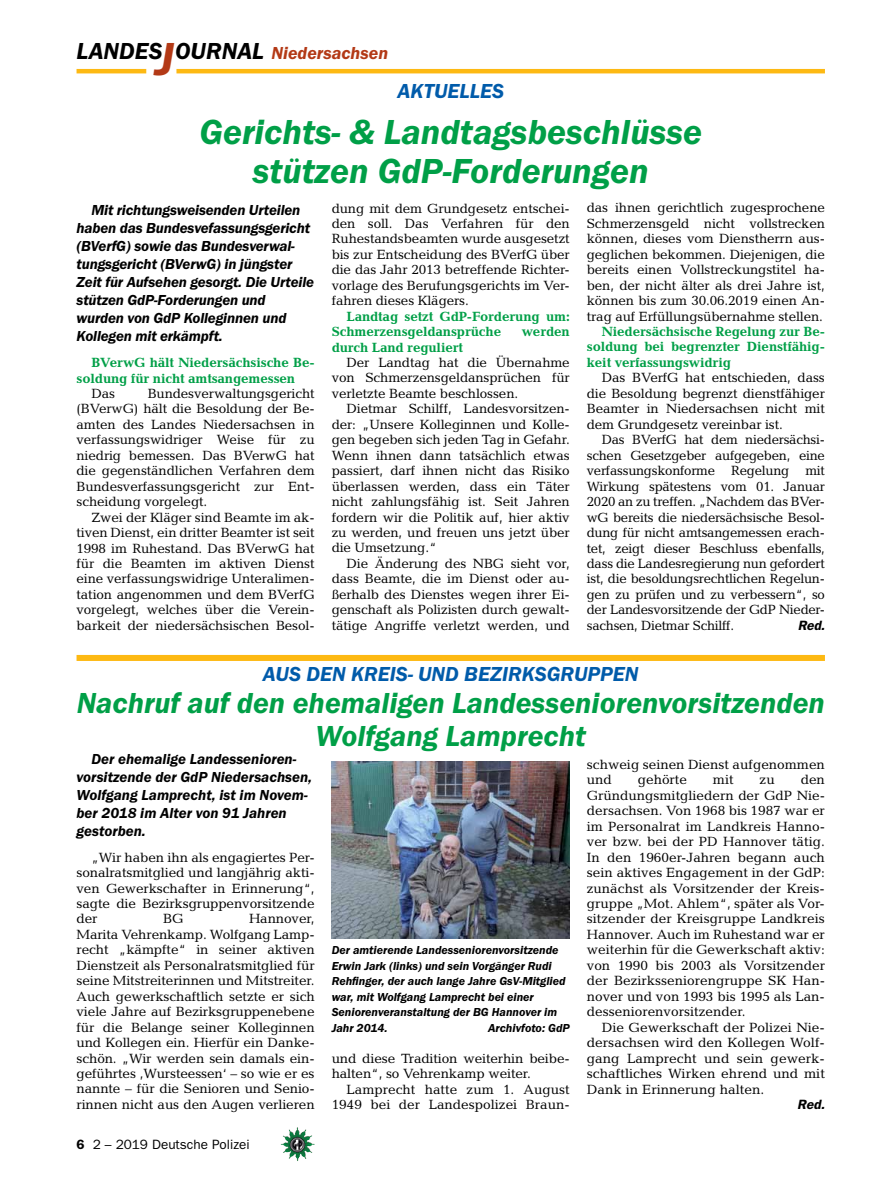
<style>
.page{position:relative;width:893px;height:1191px;background:#fff}
.page>*{position:absolute;margin:0;border:0;box-sizing:border-box;transform-origin:0 0}
.t1{font:italic 600 36px/39px "Franklin Gothic Itc T";color:#009f47;text-align:center}
.t2{font:italic 600 30px/33px "Franklin Gothic Itc T";color:#009f47;text-align:center}
.t3{font:italic 600 21px "Franklin Gothic Itc T";color:#005baa}
.t4{font:italic 600 18px "Franklin Gothic Itc T";color:#b33916}
.t5{font:italic 600 15px/18px "Franklin Gothic Itc T";letter-spacing:-.01em;color:#000}
.t6{font:13.5px/15.5px "Candida";letter-spacing:-.01em;color:#000;text-align:justify}
.t7{font:700 13.5px/15.5px "Candida";letter-spacing:-.01em;color:#009f47}
.t8{font:13.5px "Franklin Gothic";color:#000}
.t9{font:italic 600 13.5px "Franklin Gothic";letter-spacing:-.005em;color:#000}
.t10{font:italic 600 12px/15.5px "Franklin Gothic Itc T";color:#000}
.s1{font-size:24px;color:#000}
.s2{font-size:48px}
.s3{font-weight:600}
</style>
<div class="page">
<hr style="left:77px;top:69px;width:69px;height:4px;background:#fdb913">
<hr style="left:176px;top:69px;width:649px;height:4px;background:#fdb913">
<img style="left:281px;top:1128px;width:16px;height:24px">
<img style="left:332px;top:762px;width:238px;height:177px">
<div style="left:77px;top:655px;width:748px;height:6px;background:#fdb913"></div>
<h3 class="t4" style="left:77px;top:42px;width:313px"><span class="s1">LANDES</span><span class="s2">J</span><span class="s1">OURNAL</span> Niedersachsen</h3>
<h3 class="t3" style="left:397px;top:79px;width:50px">Aktuelles</h3>
<h1 class="t1" style="left:199px;top:112px;width:504px">Gerichts- &amp; Landtagsbeschlüsse stützen GdP-Forderungen</h1>
<p class="t6" style="left:332px;top:200px;width:240px">dung mit dem Grundgesetz entschei&shy;den soll. Das Verfahren für den Ruhestandsbeamten wurde ausgesetzt bis zur Entscheidung des BVerfG über die das Jahr 2013 betreffende Richter&shy;vorlage des Berufungsgerichts im Ver&shy;fahren dieses Klägers.</p>
<p class="t7" style="left:332px;top:308px;width:240px;text-indent:15px">Landtag setzt GdP-Forderung um:<br>Schmerzensgeldansprüche</p>
<p class="t6" style="left:587px;top:200px;width:240px">das ihnen gerichtlich zugesprochene Schmerzensgeld nicht vollstrecken können, dieses vom Dienstherrn aus&shy;geglichen bekommen. Diejenigen, die bereits einen Vollstreckungstitel ha&shy;ben, der nicht älter als drei Jahre ist, können bis zum 30.06.2019 einen An&shy;trag auf Erfüllungsübernahme stellen.</p>
<p class="t7" style="left:587px;top:324px;width:240px;text-align:justify;text-indent:15px">Niedersächsische Regelung zur Be&shy;soldung bei begrenzter Dienstfähig&shy;keit verfassungswidrig</p>
<p class="t6" style="left:587px;top:370px;width:240px;text-indent:15px">Das BVerfG hat entschieden, dass die Besoldung begrenzt dienstfähiger Beamter in Niedersachsen nicht mit dem Grundgesetz vereinbar ist.</p>
<p class="t6" style="left:587px;top:432px;width:240px;text-indent:15px">Das BVerfG hat dem niedersächsi&shy;schen Gesetzgeber aufgegeben, eine verfassungskonforme Regelung mit Wirkung spätestens vom 01. Januar 2020 an zu treffen. „Nachdem das BVer&shy;wG bereits die niedersächsische Besol&shy;dung für nicht amtsangemessen erach&shy;tet, zeigt dieser Beschluss ebenfalls, dass die Landesregierung nun gefordert ist, die besoldungsrechtlichen Regelun&shy;gen zu prüfen und zu verbessern“, so der Landesvorsitzende der GdP Nieder&shy;sachsen, Dietmar Schilff.</p>
<p class="t5" style="left:77px;top:201px;width:239px;text-indent:15px">Mit richtungsweisenden Urteilen haben das Bundesvefassungsgericht (BVerfG) sowie das Bundesverwal&shy;tungsgericht (BVerwG) in jüngster<br>Zeit für Aufsehen gesorgt. Die Urteile stützen GdP-Forderungen und wurden von GdP Kolleginnen und<br>Kollegen mit erkämpft.</p>
<p class="t7" style="left:77px;top:355px;width:240px;text-indent:15px">BVerwG hält Niedersächsische Be&shy;soldung für nicht amtsangemessen</p>
<p class="t6" style="left:91px;top:386px;width:25px">Das</p>
<p class="t7" style="left:522px;top:324px;width:49px">werden</p>
<p class="t7" style="left:332px;top:339px;width:133px">durch Land reguliert</p>
<p class="t6" style="left:332px;top:355px;width:240px;text-indent:15px">Der Landtag hat die Übernahme von Schmerzensgeldansprüchen für verletzte Beamte beschlossen.</p>
<p class="t6" style="left:332px;top:401px;width:240px;text-indent:15px">Dietmar Schilff, Landesvorsitzen&shy;der: „Unsere Kolleginnen und Kolle&shy;gen begeben sich jeden Tag in Gefahr.<br>Wenn ihnen dann tatsächlich etwas passiert, darf ihnen nicht das Risiko überlassen werden, dass ein Täter nicht zahlungsfähig ist. Seit Jahren fordern wir die Politik auf, hier aktiv zu werden, und freuen uns jetzt über die Umsetzung.“</p>
<p class="t6" style="left:332px;top:555px;width:240px;text-indent:15px">Die Änderung des NBG sieht vor, dass Beamte, die im Dienst oder au&shy;ßerhalb des Dienstes wegen ihrer Ei&shy;genschaft als Polizisten durch gewalt&shy;tätige Angriffe verletzt werden, und</p>
<p class="t6" style="left:77px;top:386px;width:240px;text-indent:71px">Bundesverwaltungsgericht (BVerwG) hält die Besoldung der Be&shy;amten des Landes Niedersachsen in verfassungswidriger Weise für zu niedrig bemessen. Das BVerwG hat die gegenständlichen Verfahren dem Bundesverfassungsgericht zur Ent&shy;scheidung vorgelegt.</p>
<p class="t6" style="left:77px;top:509px;width:240px;text-indent:15px">Zwei der Kläger sind Beamte im ak&shy;tiven Dienst, ein dritter Beamter ist seit 1998 im Ruhestand. Das BVerwG hat für die Beamten im aktiven Dienst eine verfassungswidrige Unteralimen&shy;tation angenommen und dem BVerfG vorgelegt, welches über die Verein&shy;barkeit der niedersächsischen Besol-</p>
<p class="t9" style="left:798px;top:617px;width:29px">Red.</p>
<h3 class="t3" style="left:263px;top:661px;width:14px">aus</h3>
<h3 class="t3" style="left:306px;top:661px;width:14px">den</h3>
<h3 class="t3" style="left:351px;top:661px;width:82px">kreis- und</h3>
<h3 class="t3" style="left:464px;top:661px;width:85px">bezirksgruppen</h3>
<h2 class="t2" style="left:77px;top:686px;width:750px">Nachruf auf den ehemaligen Landesseniorenvorsitzenden<br>Wolfgang Lamprecht</h2>
<p class="t5" style="left:77px;top:749px;width:237px;text-indent:15px">Der ehemalige Landessenioren&shy;vorsitzende der GdP Niedersachsen,<br>Wolfgang Lamprecht, ist im Novem&shy;ber 2018 im Alter von 91 Jahren gestorben.</p>
<p class="t6" style="left:77px;top:849px;width:240px;text-indent:15px">„Wir haben ihn als engagiertes Per&shy;sonalratsmitglied und langjährig akti&shy;ven Gewerkschafter in Erinnerung“, sagte die Bezirksgruppenvorsitzende der</p>
<p class="t6" style="left:587px;top:756px;width:240px">schweig seinen Dienst aufgenommen und</p>
<p class="t6" style="left:587px;top:772px;width:240px;text-indent:214px">den Gründungsmitgliedern der GdP Nie&shy;dersachsen. Von 1968 bis 1987 war er im Personalrat im Landkreis Hanno&shy;ver bzw. bei der PD Hannover tätig.<br>In den 1960er-Jahren begann auch sein aktives Engagement in der GdP: zunächst als Vorsitzender der Kreis&shy;gruppe „Mot. Ahlem“, später als Vor&shy;sitzender der Kreisgruppe Landkreis Hannover. Auch im Ruhestand war er weiterhin für die Gewerkschaft aktiv: von 1990 bis 2003 als Vorsitzender der Bezirksseniorengruppe SK Han&shy;nover und von 1993 bis 1995 als Lan&shy;desseniorenvorsitzender.</p>
<p class="t6" style="left:587px;top:1019px;width:240px;text-indent:15px">Die Gewerkschaft der Polizei Nie&shy;dersachsen wird den Kollegen Wolf&shy;gang Lamprecht und sein gewerk&shy;schaftliches Wirken ehrend und mit Dank in Erinnerung halten.</p>
<p class="t9" style="left:797px;top:1096px;width:29px">Red.</p>
<p class="t6" style="left:638px;top:772px;width:51px">gehörte</p>
<p class="t6" style="left:713px;top:772px;width:22px">mit</p>
<p class="t6" style="left:760px;top:772px;width:17px">zu</p>
<p class="t6" style="left:163px;top:911px;width:22px">BG</p>
<p class="t6" style="left:77px;top:911px;width:240px;text-indent:173px">Hannover, Marita Vehrenkamp. Wolfgang Lamp&shy;recht „kämpfte“ in seiner aktiven Dienstzeit als Personalratsmitglied für seine Mitstreiterinnen und Mitstreiter.<br>Auch gewerkschaftlich setzte er sich viele Jahre auf Bezirksgruppenebene für die Belange seiner Kolleginnen und Kollegen ein. Hierfür ein Danke&shy;schön. „Wir werden sein damals ein&shy;geführtes ‚Wursteessen‘ – so wie er es nannte – für die Senioren und Senio&shy;rinnen nicht aus den Augen verlieren</p>
<p class="t10" style="left:332px;top:942px;width:235px">Der amtierende Landesseniorenvorsitzende Erwin Jark (links) und sein Vorgänger Rudi Rehfinger, der auch lange Jahre GsV-Mitglied war, mit Wolfgang Lamprecht bei einer Seniorenveranstaltung der BG Hannover im Jahr 2014.</p>
<p class="t10" style="left:488px;top:1019px;width:83px">Archivfoto: GdP</p>
<p class="t6" style="left:332px;top:1050px;width:240px">und diese Tradition weiterhin beibe&shy;halten“, so Vehrenkamp weiter.</p>
<p class="t6" style="left:332px;top:1081px;width:240px;text-align:right">Lamprecht hatte zum 1. August<br>1949 bei der Landespolizei Braun-</p>
<p class="t8" style="left:77px;top:1136px;width:175px"><span class="s3">6</span> 2 – 2019 Deutsche Polizei</p>
</div>
